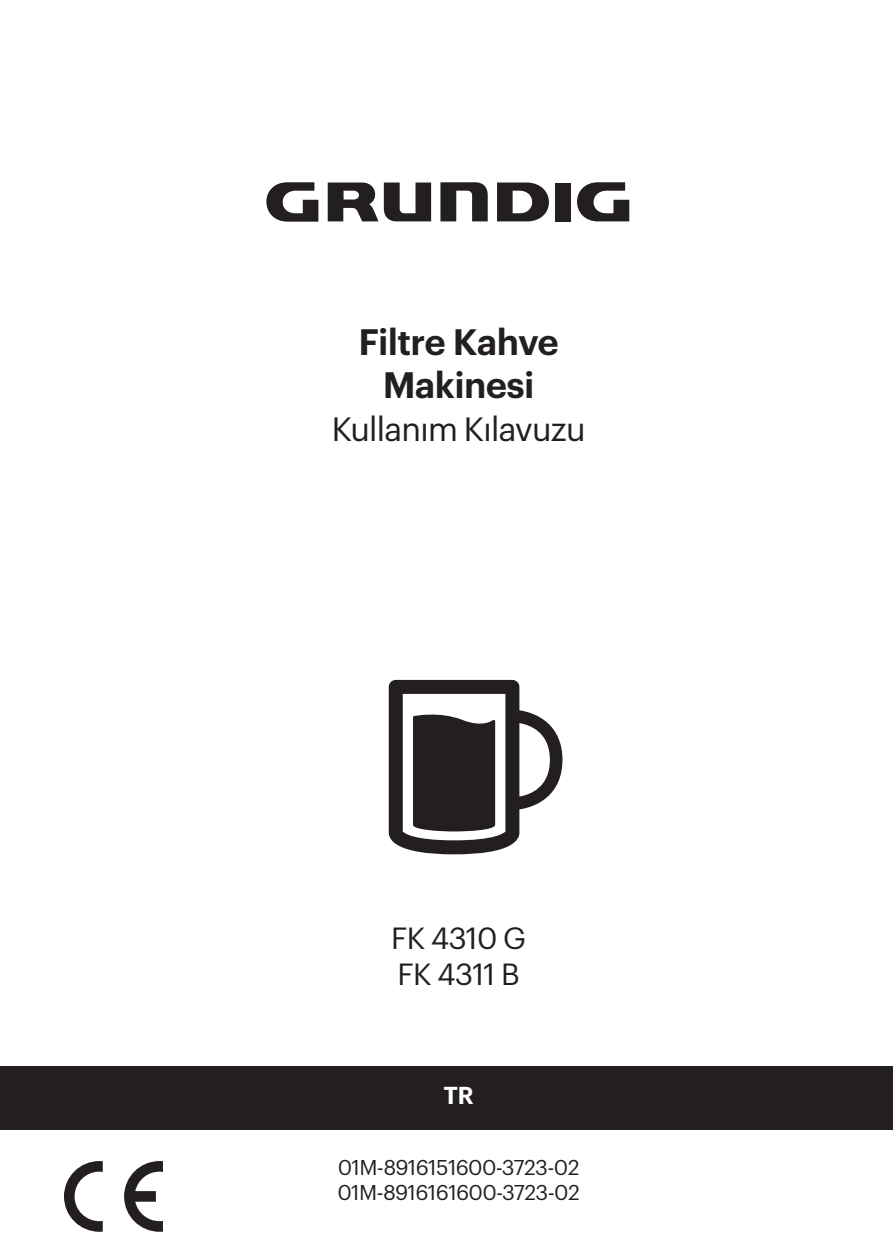
<style>
.page{position:relative;width:893px;height:1259px;background:#fff}
.page>*{position:absolute;margin:0;border:0;box-sizing:border-box;transform-origin:0 0}
.Urun_Adi{font:600 36px "Grundig Basics";color:#231f20}
.User_Manual{font:33px "Grundig Basics";color:#231f20}
.Model_No{font:30px "Grundig Basics";color:#231f20}
.Dil_kodlari{font:600 24px "Grundig Basics";color:#fff}
.Kilavuz_takip_kodu{font:21px "Grundig Basics";color:#231f20}
</style>
<div class="page">
<div style="left:0;top:1066px;width:893px;height:63px;background:#231f20"></div>
<svg style="left:64px;top:1161px;width:39px;height:70px"></svg>
<svg style="left:124px;top:1161px;width:39px;height:70px"></svg>
<svg style="left:440px;top:182px;width:48px;height:39px"></svg>
<svg style="left:266px;top:182px;width:52px;height:40px"></svg>
<div style="left:555px;top:183px;width:16px;height:38px;background:#231f20"></div>
<svg style="left:570px;top:182px;width:59px;height:40px"></svg>
<svg style="left:328px;top:182px;width:103px;height:39px"></svg>
<svg style="left:497px;top:182px;width:52px;height:39px"></svg>
<svg style="left:389px;top:680px;width:173px;height:174px"></svg>
<p class="Urun_Adi" style="left:359px;top:314px;width:201px">Filtre Kahve</p>
<p class="Urun_Adi" style="left:383px;top:357px;width:153px">Makinesi</p>
<p class="User_Manual" style="left:332px;top:404px;width:255px">Kullanım Kılavuzu</p>
<p class="Model_No" style="left:391px;top:915px;width:136px">FK 4310 G</p>
<p class="Model_No" style="left:398px;top:951px;width:123px">FK 4311 B</p>
<p class="Dil_kodlari" style="left:444px;top:1076px;width:31px">TR</p>
<p class="Kilavuz_takip_kodu" style="left:338px;top:1151px;width:243px">01M-8916151600-3723-02</p>
<p class="Kilavuz_takip_kodu" style="left:338px;top:1177px;width:243px">01M-8916161600-3723-02</p>
</div>
